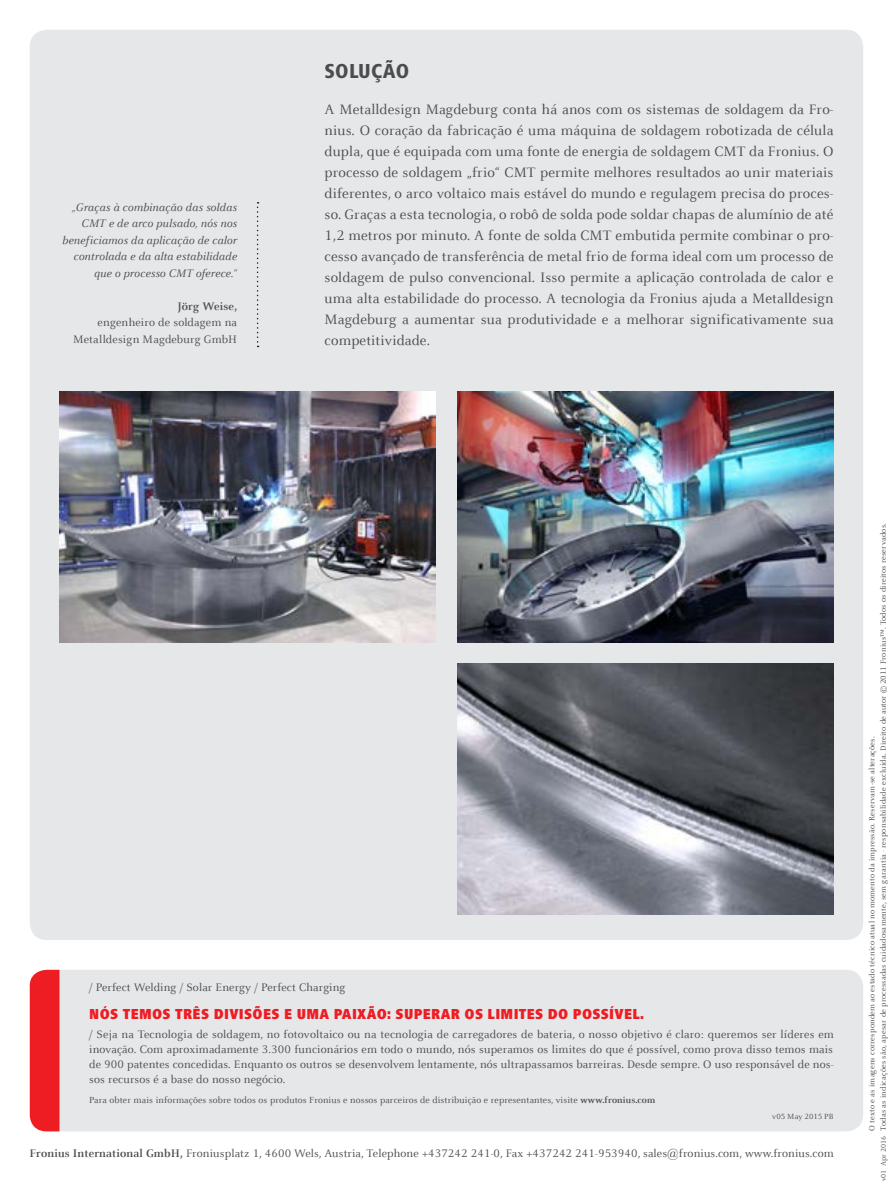
<style>
.page{position:relative;width:893px;height:1191px;background:#fff}
.page>*{position:absolute;margin:0;border:0;box-sizing:border-box;transform-origin:0 0}
.t1{font:800 condensed 21px "Frutiger Next LTW1 G";letter-spacing:.01em;color:#4b4c4d}
.t2{font:15px/21px "Celeste Offc Pro";letter-spacing:.01em;color:#4b4c4d;text-align:justify}
.t3{font:900 condensed 15px "Frutiger Next LTW1 G";letter-spacing:.02em;color:#ee1d23}
.t4{font:12px/15px "Celeste Offc Pro";letter-spacing:.01em;color:#4b4c4d;text-align:justify}
.t5{font:italic 12px/16.5px "Celeste Offc Pro";letter-spacing:.01em;color:#4b4c4d;text-align:right}
.t6{font:700 12px "Celeste Offc Pro";letter-spacing:.01em;color:#4b4c4d}
.t7{font:9.75px "Celeste Offc Pro";letter-spacing:.01em;color:#4b4c4d}
.t8{font:8.25px/11.2px "Celeste Offc Pro";letter-spacing:.02em;color:#4b4c4d}
.t9{font:7.5px "Celeste Offc Pro";color:#4b4c4d}
.s1{font-weight:700}
</style>
<div class="page">
<div style="left:60px;top:970px;width:803px;height:161px;background:#e6e7e9"></div>
<div style="left:30px;top:969px;width:30px;height:162px;background:#ee1d23"></div>
<div style="left:30px;top:30px;width:833px;height:910px;background:#e6e7e9;border-radius:17px"></div>
<svg style="left:257px;top:202px;width:2px;height:145px"></svg>
<img style="left:60px;top:391px;width:376px;height:251px">
<img style="left:457px;top:391px;width:376px;height:251px">
<img style="left:457px;top:664px;width:376px;height:251px">
<p class="t5" style="left:62px;top:198px;width:176px">„Graças à combinação das soldas<br>CMT e de arco pulsado, nós nos beneficiamos da aplicação de calor controlada e da alta estabilidade que o processo CMT oferece.“</p>
<p class="t6" style="left:177px;top:298px;width:61px">Jörg Weise,</p>
<p class="t4" style="left:73px;top:314px;width:165px;line-height:16.5px;text-align:right">engenheiro de soldagem na<br>Metalldesign Magdeburg GmbH</p>
<h1 class="t1" style="left:325px;top:59px;width:86px">SOLUÇÃO</h1>
<p class="t2" style="left:325px;top:98px;width:510px">A Metalldesign Magdeburg conta há anos com os sistemas de soldagem da Fro&shy;nius. O coração da fabricação é uma máquina de soldagem robotizada de célula dupla, que é equipada com uma fonte de energia de soldagem CMT da Fronius. O processo de soldagem „frio“ CMT permite melhores resultados ao unir materiais diferentes, o arco voltaico mais estável do mundo e regulagem precisa do proces&shy;so. Graças a esta tecnologia, o robô de solda pode soldar chapas de alumínio de até 1,2 metros por minuto. A fonte de solda CMT embutida permite combinar o pro&shy;cesso avançado de transferência de metal frio de forma ideal com um processo de soldagem de pulso convencional. Isso permite a aplicação controlada de calor e uma alta estabilidade do processo. A tecnologia da Fronius ajuda a Metalldesign Magdeburg a aumentar sua produtividade e a melhorar significativamente sua competitividade.</p>
<p class="t4" style="left:89px;top:979px;width:258px">/ Perfect Welding / Solar Energy / Perfect Charging</p>
<p class="t3" style="left:89px;top:1005px;width:556px">NÓS TEMOS TRÊS DIVISÕES E UMA PAIXÃO: SUPERAR OS LIMITES DO POSSÍVEL.</p>
<p class="t4" style="left:89px;top:1026px;width:746px">/ Seja na Tecnologia de soldagem, no fotovoltaico ou na tecnologia de carregadores de bateria, o nosso objetivo é claro: queremos ser líderes em inovação. Com aproximadamente 3.300 funcionários em todo o mundo, nós superamos os limites do que é possível, como prova disso temos mais de 900 patentes concedidas. Enquanto os outros se desenvolvem lentamente, nós ultrapassamos barreiras. Desde sempre. O uso responsável de nos&shy;sos recursos é a base do nosso negócio.</p>
<p class="t7" style="left:89px;top:1094px;width:568px">Para obter mais informações sobre todos os produtos Fronius e nossos parceiros de distribuição e representantes, visite <span class="s1">www.fronius.com</span></p>
<p class="t8" style="left:772px;top:1111px;width:63px">v05 May 2015 PB</p>
<p class="t4" style="left:30px;top:1145px;width:806px"><span class="s1">Fronius International GmbH,</span> Froniusplatz 1, 4600 Wels, Austria, Telephone +437242 241-0, Fax +437242 241-953940, sales@fronius.com, www.fronius.com</p>
<p class="t8" style="left:866px;top:1130px;width:609px;rotate:-90deg">O texto e as imagens correspondem ao estado técnico atual no momento da impressão. Reservam-se alterações.<br>Todas as indicações são, apesar de processadas cuidadosamente, sem garantia - responsabilidade excluída. Direito de autor © 2011 Fronius™. Todos os direitos reservados.</p>
<p class="t9" style="left:879px;top:1181px;width:47px;rotate:-90deg">v01 Apr 2016</p>
</div>
